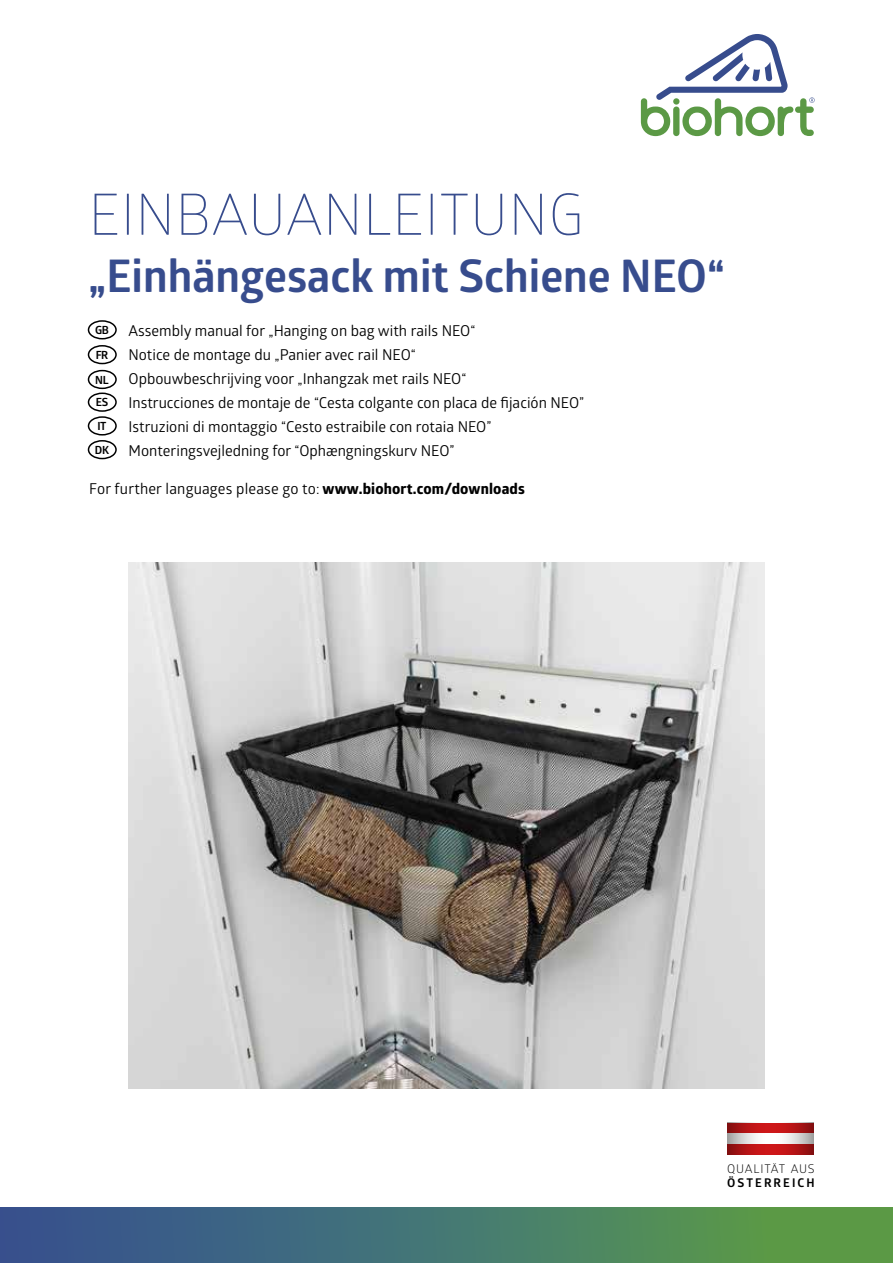
<style>
.page{position:relative;width:893px;height:1263px;background:#fff}
.page>*{position:absolute;margin:0;border:0;box-sizing:border-box;transform-origin:0 0}
.t1{font:300 57.15px "Glober";letter-spacing:.01em;color:#374c8d}
.t2{font:700 45px "Glober";color:#374c8d}
.t3{font:15px/24px "Glober";color:#000}
.t4{font:12px "Glober";letter-spacing:.06em;color:#000}
.t5{font:700 12px "Glober";letter-spacing:.17em;color:#000}
.t6{font:700 11.25px "Glober";letter-spacing:-.03em;color:#000}
.s1{font-weight:800}
</style>
<div class="page">
<div style="left:88px;top:320px;width:29px;height:19px;border:2px solid #000;border-radius:50%"></div>
<div style="left:88px;top:392px;width:29px;height:20px;border:2px solid #000;border-radius:50%"></div>
<div style="left:88px;top:345px;width:29px;height:19px;border:2px solid #000;border-radius:50%"></div>
<div style="left:88px;top:416px;width:29px;height:19px;border:2px solid #000;border-radius:50%"></div>
<div style="left:88px;top:370px;width:29px;height:19px;border:2px solid #000;border-radius:50%"></div>
<div style="left:88px;top:440px;width:29px;height:19px;border:2px solid #000;border-radius:50%"></div>
<img style="left:128px;top:562px;width:637px;height:527px">
<div style="left:0;top:1208px;width:893px;height:55px;background:linear-gradient(to right,#334f98,#5da243)"></div>
<svg style="left:641px;top:34px;width:174px;height:102px"></svg>
<div style="left:727px;top:1123px;width:86px;height:10px;background:#cd1719"></div>
<div style="left:727px;top:1144px;width:86px;height:11px;background:#cd1719"></div>
<svg style="left:727px;top:1123px;width:29px;height:32px"></svg>
<svg style="left:786px;top:1123px;width:27px;height:32px"></svg>
<h1 class="t1" style="left:88px;top:176px;width:497px">EINBAUANLEITUNG</h1>
<h2 class="t2" style="left:88px;top:244px;width:638px">„Einhängesack mit Schiene NEO“</h2>
<p class="t6" style="left:95px;top:322px;width:15px">GB</p>
<p class="t3" style="left:129px;top:318px;width:457px">Assembly manual for „Hanging on bag with rails NEO“<br>Notice de montage du „Panier avec rail NEO“<br>Opbouwbeschrijving voor „Inhangzak met rails NEO“<br>Instrucciones de montaje de “Cesta colgante con placa de fijación NEO” Istruzioni di montaggio “Cesto estraibile con rotaia NEO” Monteringsvejledning for “Ophængningskurv NEO”</p>
<p class="t3" style="left:89px;top:476px;width:437px">For further languages please go to: <span class="s1">www.biohort.com/downloads</span></p>
<p class="t6" style="left:96px;top:347px;width:14px">FR</p>
<p class="t6" style="left:95px;top:371px;width:15px">NL</p>
<p class="t6" style="left:96px;top:394px;width:14px">ES</p>
<p class="t6" style="left:97px;top:418px;width:11px">IT</p>
<p class="t6" style="left:95px;top:442px;width:16px">DK</p>
<p class="t4" style="left:727px;top:1160px;width:89px">QUALITÄT AUS</p>
<p class="t5" style="left:727px;top:1174px;width:89px">ÖSTERREICH</p>
</div>
